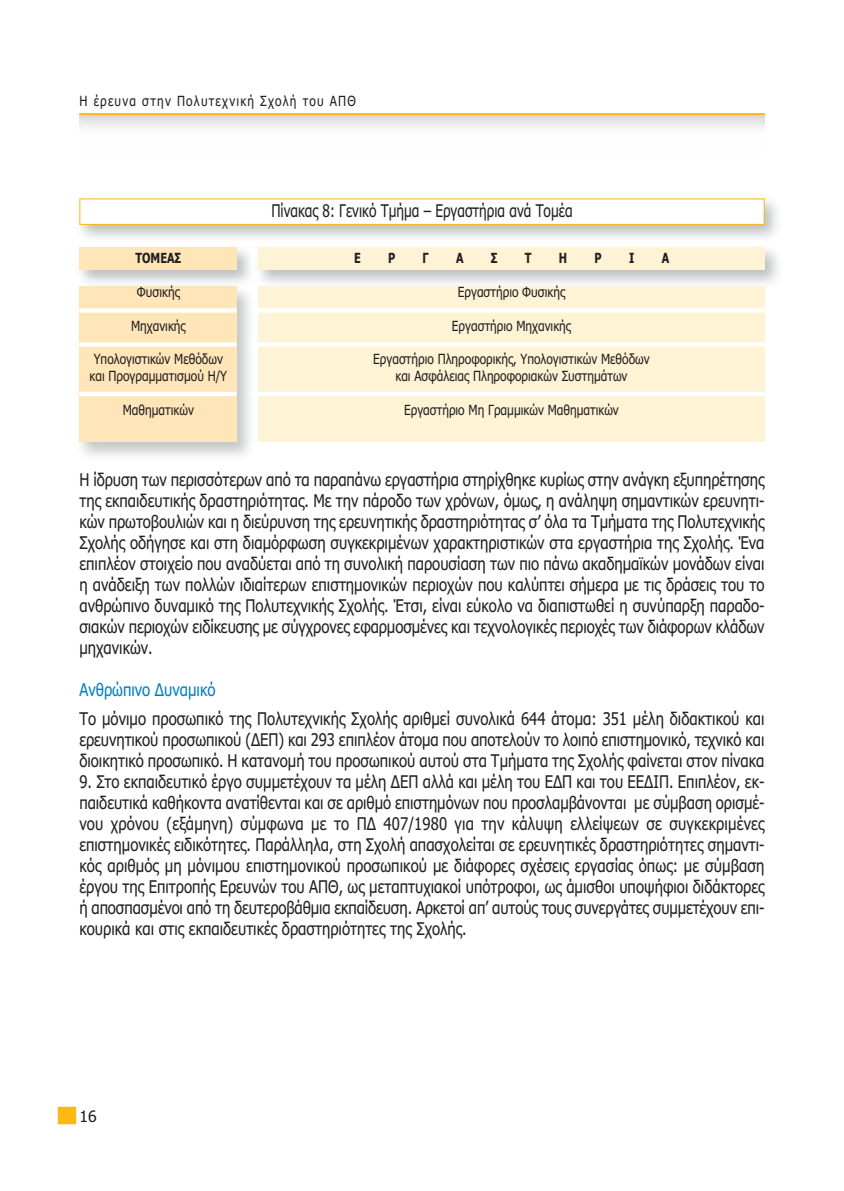
<style>
.page{position:relative;width:844px;height:1191px;background:#fff}
.page>*{position:absolute;margin:0;border:0;box-sizing:border-box;transform-origin:0 0}
.t1{font:17.5px/21px "Tahoma";color:#231f20;text-align:justify;scale:.85 1}
.t2{font:17.5px "Tahoma";color:#231f20;scale:.78 1}
.t3{font:17.5px "Tahoma";color:#007ec5;scale:.85 1}
.t4{font:15.75px "Tahoma";color:#231f20}
.t5{font:14px/16.8px "Tahoma";color:#231f20;scale:.85 1}
.t6{font:14px "Tahoma";letter-spacing:.1em;color:#231f20;scale:.85 1}
.t7{font:700 14px "Tahoma";color:#231f20;scale:.78 1}
</style>
<div class="page">
<hr style="left:79px;top:113px;width:685px;height:2px;background:#fcb814">
<div style="left:58px;top:1106px;width:18px;height:18px;background:#fcb814"></div>
<img style="left:81px;top:198px;width:697px;height:94px">
<div style="left:79px;top:247px;width:158px;height:23px;background:#fee6b9"></div>
<img style="left:250px;top:248px;width:10px;height:31px">
<div style="left:258px;top:247px;width:506px;height:23px;background:#fef3d5"></div>
<img style="left:81px;top:279px;width:169px;height:13px">
<svg style="left:250px;top:279px;width:11px;height:13px"></svg>
<div style="left:79px;top:286px;width:158px;height:155px;background:#fee6b9"></div>
<div style="left:258px;top:286px;width:506px;height:155px;background:#fef3d5"></div>
<img style="left:81px;top:240px;width:169px;height:8px">
<img style="left:81px;top:247px;width:156px;height:1px">
<img style="left:260px;top:240px;width:518px;height:8px">
<svg style="left:250px;top:240px;width:10px;height:8px"></svg>
<img style="left:258px;top:247px;width:506px;height:1px">
<div style="left:80px;top:199px;width:683px;height:25px;background:#fff"></div>
<div style="left:79px;top:198px;width:685px;height:27px;border:1px solid #fcb814"></div>
<div style="left:79px;top:308px;width:157px;height:5px;background:#fff"></div>
<div style="left:251px;top:308px;width:529px;height:5px;background:#fff"></div>
<svg style="left:79px;top:342px;width:157px;height:4px"></svg>
<hr style="left:251px;top:342px;width:529px;height:4px;background:#fff">
<hr style="left:79px;top:392px;width:157px;height:4px;background:#fff">
<hr style="left:251px;top:392px;width:529px;height:4px;background:#fff">
<p class="t6" style="left:79px;top:93px;width:326px">Η έρευνα στην Πολυτεχνική Σχολή του ΑΠΘ</p>
<p class="t2" style="left:271px;top:200px;width:387px">Πίνακας 8: Γενικό Τµήµα – Εργαστήρια ανά Τοµέα</p>
<p class="t7" style="left:135px;top:250px;width:60px">ΤΟΜΕΑΣ</p>
<p class="t7" style="left:354px;top:250px;width:10px">Ε</p>
<p class="t7" style="left:388px;top:250px;width:11px">Ρ</p>
<p class="t7" style="left:422px;top:250px;width:9px">Γ</p>
<p class="t7" style="left:456px;top:250px;width:11px">Α</p>
<p class="t7" style="left:491px;top:250px;width:10px">Σ</p>
<p class="t7" style="left:525px;top:250px;width:10px">Τ</p>
<p class="t7" style="left:558px;top:250px;width:12px">Η</p>
<p class="t7" style="left:594px;top:250px;width:11px">Ρ</p>
<p class="t7" style="left:629px;top:250px;width:8px">Ι</p>
<p class="t7" style="left:661px;top:250px;width:11px">Α</p>
<p class="t5" style="left:137px;top:284px;width:52px">Φυσικής</p>
<p class="t5" style="left:131px;top:317px;width:66px">Μηχανικής</p>
<p class="t5" style="left:90px;top:351px;width:163px">Υπολογιστικών Μεθόδων και Προγραµµατισµού H/Y</p>
<p class="t5" style="left:123px;top:401px;width:85px">Μαθηµατικών</p>
<p class="t5" style="left:457px;top:284px;width:128px">Εργαστήριο Φυσικής</p>
<p class="t5" style="left:452px;top:317px;width:141px">Εργαστήριο Μηχανικής</p>
<p class="t5" style="left:373px;top:351px;width:326px;text-align:center">Εργαστήριο Πληροφορικής, Υπολογιστικών Μεθόδων και Ασφάλειας Πληροφοριακών Συστηµάτων</p>
<p class="t5" style="left:404px;top:401px;width:254px">Εργαστήριο Μη Γραµµικών Μαθηµατικών</p>
<p class="t1" style="left:79px;top:469px;width:807px">Η ίδρυση των περισσότερων από τα παραπάνω εργαστήρια στηρίχθηκε κυρίως στην ανάγκη εξυπηρέτησης της εκπαιδευτικής δραστηριότητας. Με την πάροδο των χρόνων, όµως, η ανάληψη σηµαντικών ερευνητι&shy;κών πρωτοβουλιών και η διεύρυνση της ερευνητικής δραστηριότητας σ’ όλα τα Τµήµατα της Πολυτεχνικής Σχολής οδήγησε και στη διαµόρφωση συγκεκριµένων χαρακτηριστικών στα εργαστήρια της Σχολής. Ένα επιπλέον στοιχείο που αναδύεται από τη συνολική παρουσίαση των πιο πάνω ακαδηµαϊκών µονάδων είναι η ανάδειξη των πολλών ιδιαίτερων επιστηµονικών περιοχών που καλύπτει σήµερα µε τις δράσεις του το ανθρώπινο δυναµικό της Πολυτεχνικής Σχολής. Έτσι, είναι εύκολο να διαπιστωθεί η συνύπαρξη παραδο&shy;σιακών περιοχών ειδίκευσης µε σύγχρονες εφαρµοσµένες και τεχνολογικές περιοχές των διάφορων κλάδων µηχανικών.</p>
<p class="t3" style="left:79px;top:680px;width:161px">Ανθρώπινο ∆υναµικό</p>
<p class="t1" style="left:79px;top:708px;width:807px">Το µόνιµο προσωπικό της Πολυτεχνικής Σχολής αριθµεί συνολικά 644 άτοµα: 351 µέλη διδακτικού και ερευνητικού προσωπικού (∆ΕΠ) και 293 επιπλέον άτοµα που αποτελούν το λοιπό επιστηµονικό, τεχνικό και διοικητικό προσωπικό. Η κατανοµή του προσωπικού αυτού στα Τµήµατα της Σχολής φαίνεται στον πίνακα</p>
<p class="t1" style="left:79px;top:771px;width:807px">9. Στο εκπαιδευτικό έργο συµµετέχουν τα µέλη ∆ΕΠ αλλά και µέλη του Ε∆Π και του ΕΕ∆ΙΠ. Επιπλέον, εκ&shy;παιδευτικά καθήκοντα ανατίθενται και σε αριθµό επιστηµόνων που προσλαµβάνονται µε σύµβαση ορισµέ&shy;νου χρόνου (εξάµηνη) σύµφωνα µε το Π∆ 407/1980 για την κάλυψη ελλείψεων σε συγκεκριµένες επιστηµονικές ειδικότητες. Παράλληλα, στη Σχολή απασχολείται σε ερευνητικές δραστηριότητες σηµαντι&shy;κός αριθµός µη µόνιµου επιστηµονικού προσωπικού µε διάφορες σχέσεις εργασίας όπως: µε σύµβαση έργου της Επιτροπής Ερευνών του ΑΠΘ, ως µεταπτυχιακοί υπότροφοι, ως άµισθοι υποψήφιοι διδάκτορες ή αποσπασµένοι από τη δευτεροβάθµια εκπαίδευση. Αρκετοί απ’ αυτούς τους συνεργάτες συµµετέχουν επι&shy;κουρικά και στις εκπαιδευτικές δραστηριότητες της Σχολής.</p>
<p class="t4" style="left:79px;top:1107px;width:19px">16</p>
</div>
